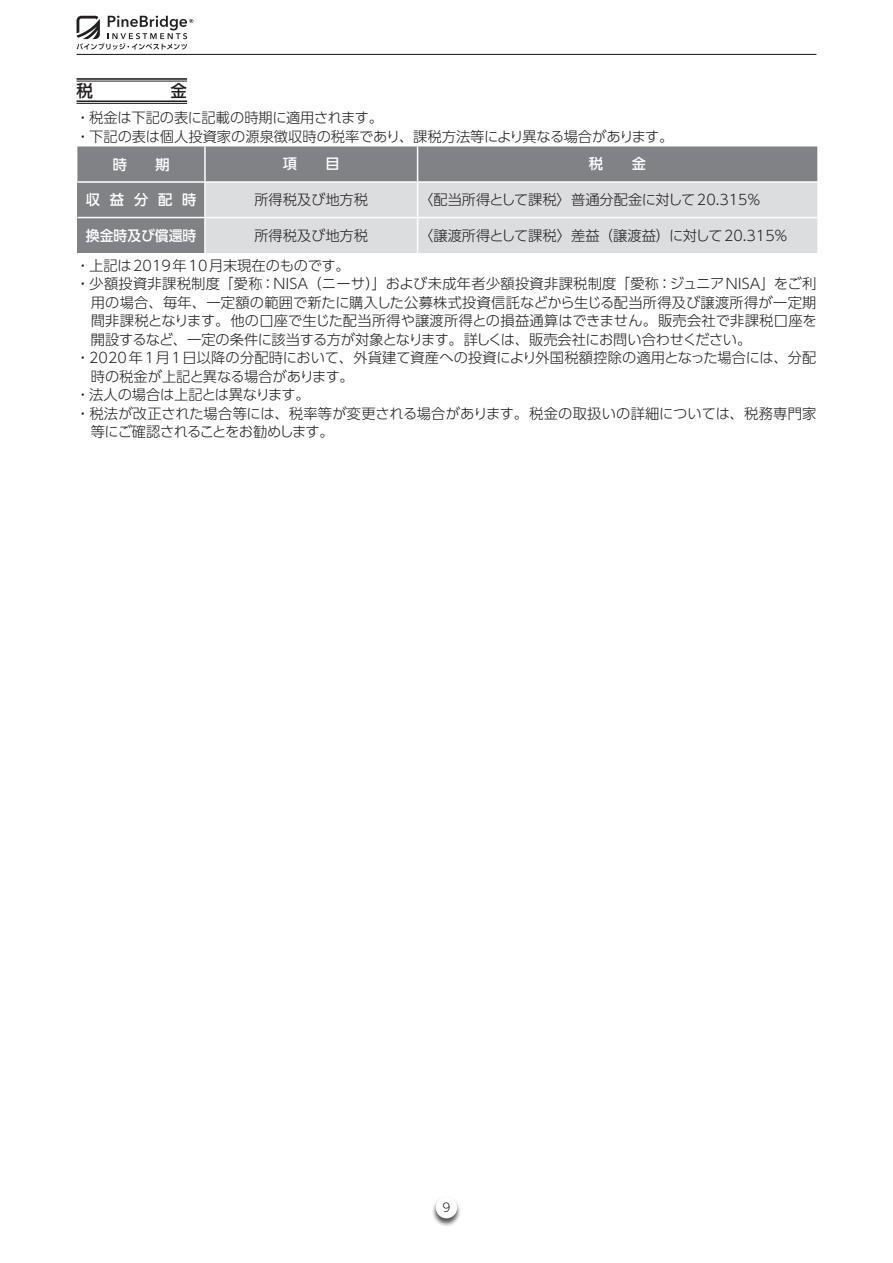
<style>
.page{position:relative;width:893px;height:1263px;background:#fff}
.page>*{position:absolute;margin:0;border:0;box-sizing:border-box;transform-origin:0 0}
.t1{font:500 16.5px "UD Shin Go Pro";color:#231f20}
.t2{font:300 14.25px/18.5px "UD Shin Go Pro";color:#231f20}
.t3{font:300 14.25px "UD Shin Go Pro";letter-spacing:.02em;color:#231f20}
.t4{font:300 14.25px "UD Shin Go Pro";letter-spacing:-.035em;color:#231f20}
.t5{font:500 14.25px "UD Shin Go Pro";color:#fff}
.t6{font:300 14.25px "UD Shin Go Pro";letter-spacing:-.045em;color:#231f20}
.t7{font:300 14.25px "UD Shin Go Pro";letter-spacing:-.02em;color:#231f20}
.t8{font:300 12px "UD Shin Go Pro";color:#231f20}
</style>
<div class="page">
<hr style="left:77px;top:100px;width:110px;height:2px;background:#231f20">
<hr style="left:77px;top:103px;width:110px;height:1px;background:#231f20">
<hr style="left:77px;top:78px;width:110px;height:2px;background:#231f20">
<hr style="left:77px;top:81px;width:110px;height:1px;background:#231f20">
<svg style="left:77px;top:146px;width:740px;height:107px;background:#b3b4b7"></svg>
<hr style="left:204px;top:146px;width:2px;height:35px;background:#fff">
<hr style="left:417px;top:146px;width:1px;height:35px;background:#fff">
<hr style="left:77px;top:181px;width:128px;height:2px;background:#fff">
<hr style="left:205px;top:181px;width:213px;height:2px;background:#fff">
<hr style="left:204px;top:183px;width:2px;height:34px;background:#fff">
<hr style="left:418px;top:181px;width:399px;height:2px;background:#fff">
<hr style="left:417px;top:183px;width:1px;height:34px;background:#fff">
<hr style="left:77px;top:217px;width:128px;height:1px;background:#fff">
<hr style="left:205px;top:217px;width:213px;height:1px;background:#fff">
<hr style="left:204px;top:218px;width:2px;height:35px;background:#fff">
<hr style="left:418px;top:217px;width:399px;height:1px;background:#fff">
<hr style="left:417px;top:218px;width:1px;height:35px;background:#fff">
<hr style="left:77px;top:54px;width:739px;height:1px;background:#231f20">
<div style="left:431px;top:1197px;width:31px;height:30px;background:#231f20;opacity:.75"></div>
<div style="left:436px;top:1197px;width:21px;height:21px;background:#fff;border-radius:50%"></div>
<svg style="left:77px;top:16px;width:116px;height:34px"></svg>
<p class="t1" style="left:77px;top:78px;width:18px">税</p>
<p class="t1" style="left:171px;top:78px;width:18px">金</p>
<p class="t2" style="left:76px;top:108px;width:599px">・税金は下記の表に記載の時期に適用されます。<br>・下記の表は個人投資家の源泉徴収時の税率であり、課税方法等により異なる場合があります。</p>
<p class="t5" style="left:113px;top:153px;width:58px">時　　期</p>
<p class="t5" style="left:283px;top:152px;width:58px">項　　目</p>
<p class="t5" style="left:589px;top:152px;width:58px">税　　金</p>
<p class="t5" style="left:86px;top:188px;width:112px">収益分配時</p>
<p class="t2" style="left:254px;top:190px;width:115px">所得税及び地方税</p>
<p class="t2" style="left:419px;top:190px;width:343px">〈配当所得として課税〉普通分配金に対して20.315％</p>
<p class="t5" style="left:86px;top:224px;width:112px">換金時及び償還時</p>
<p class="t2" style="left:254px;top:226px;width:115px">所得税及び地方税</p>
<p class="t2" style="left:419px;top:226px;width:370px">〈譲渡所得として課税〉差益（譲渡益）に対して20.315％</p>
<p class="t2" style="left:76px;top:256px;width:275px">・上記は2019年10月末現在のものです。</p>
<p class="t3" style="left:76px;top:272px;width:742px">・少額投資非課税制度「愛称：NISA（ニーサ）」および未成年者少額投資非課税制度「愛称：ジュニアNISA」をご利</p>
<p class="t3" style="left:91px;top:291px;width:727px">用の場合、毎年、一定額の範囲で新たに購入した公募株式投資信託などから生じる配当所得及び譲渡所得が一定期</p>
<p class="t3" style="left:91px;top:309px;width:727px">間非課税となります。他の口座で生じた配当所得や譲渡所得との損益通算はできません。販売会社で非課税口座を</p>
<p class="t4" style="left:91px;top:328px;width:662px">開設するなど、一定の条件に該当する方が対象となります。詳しくは、販売会社にお問い合わせください。</p>
<p class="t2" style="left:76px;top:348px;width:742px">・2020年1月1日以降の分配時において、外貨建て資産への投資により外国税額控除の適用となった場合には、分配</p>
<p class="t2" style="left:91px;top:367px;width:265px">時の税金が上記と異なる場合があります。</p>
<p class="t7" style="left:76px;top:383px;width:236px">・法人の場合は上記とは異なります。</p>
<p class="t3" style="left:76px;top:402px;width:742px">・税法が改正された場合等には、税率等が変更される場合があります。税金の取扱いの詳細については、税務専門家</p>
<p class="t6" style="left:91px;top:420px;width:244px">等にご確認されることをお勧めします。</p>
<p class="t8" style="left:442px;top:1198px;width:9px">9</p>
</div>
